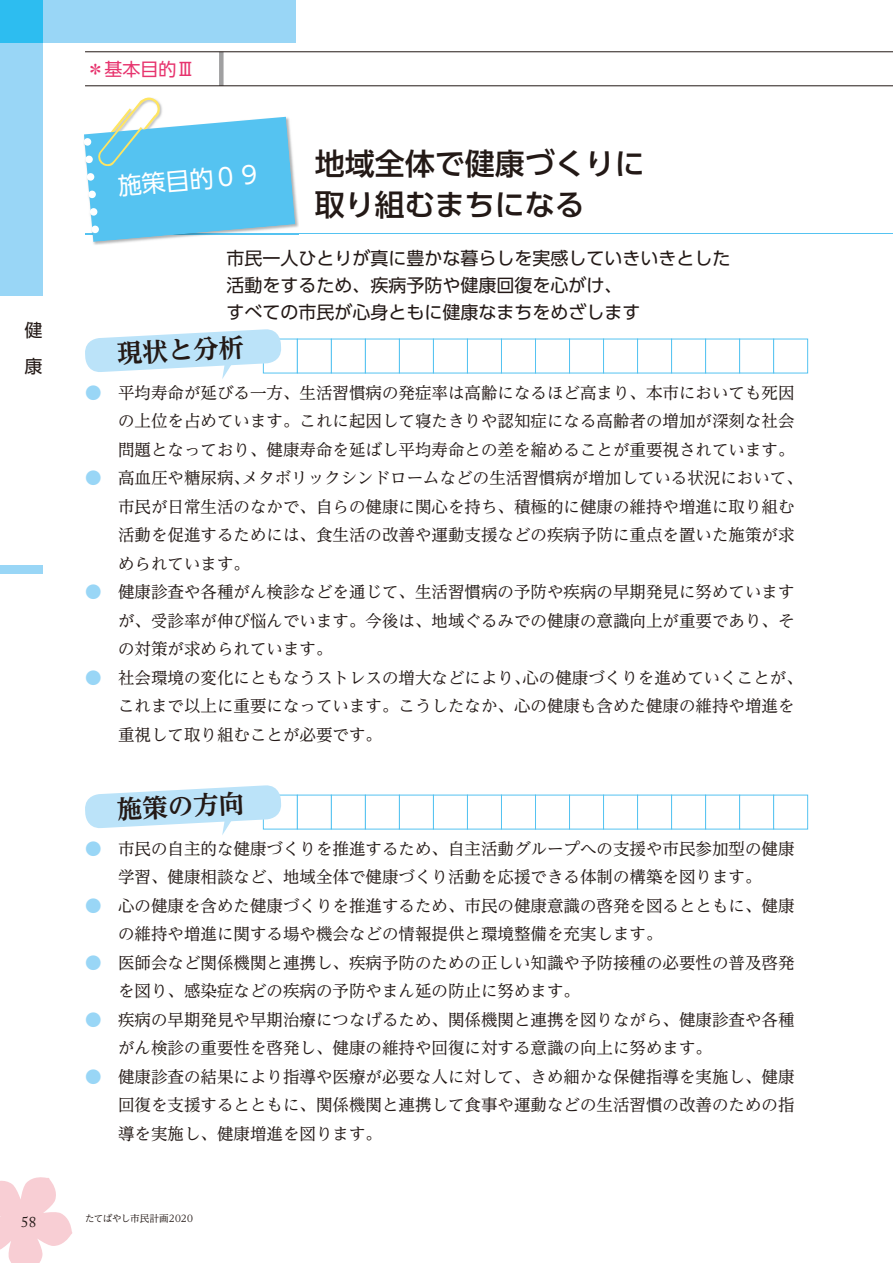
<style>
.page{position:relative;width:893px;height:1263px;background:#fff}
.page>*{position:absolute;margin:0;border:0;box-sizing:border-box;transform-origin:0 0}
.t1{font:500 30px/40.5px "UD Shin Go Pro";color:#231916}
.t2{font:700 25.5px "UD Reimin Pro";color:#231916}
.t3{font:24px "UD Shin Go Pro";color:#fff}
.t4{font:18px/27px "UD Shin Go Pro";color:#231916}
.t5{font:18px "UD Shin Go Pro";color:#e7346e}
.t6{font:16.5px "UD Reimin Pro";color:#231916}
.t7{font:15px "Adobe Caslon Pro";color:#231916}
.t8{font:9.6px "UD Reimin Pro";color:#231916}
.s1{color:#99d6f6}
</style>
<div class="page">
<hr style="left:85px;top:233px;width:808px;height:1px;background:#55c3f1">
<div style="left:297px;top:339px;width:35px;height:34px;background:#fff;border:1px solid #55c3f1"></div>
<div style="left:331px;top:339px;width:35px;height:34px;background:#fff;border:1px solid #55c3f1"></div>
<div style="left:365px;top:339px;width:35px;height:34px;background:#fff;border:1px solid #55c3f1"></div>
<div style="left:399px;top:339px;width:35px;height:34px;background:#fff;border:1px solid #55c3f1"></div>
<div style="left:433px;top:339px;width:35px;height:34px;background:#fff;border:1px solid #55c3f1"></div>
<div style="left:467px;top:339px;width:35px;height:34px;background:#fff;border:1px solid #55c3f1"></div>
<div style="left:501px;top:339px;width:35px;height:34px;background:#fff;border:1px solid #55c3f1"></div>
<div style="left:535px;top:339px;width:35px;height:34px;background:#fff;border:1px solid #55c3f1"></div>
<div style="left:569px;top:339px;width:35px;height:34px;background:#fff;border:1px solid #55c3f1"></div>
<div style="left:603px;top:339px;width:35px;height:34px;background:#fff;border:1px solid #55c3f1"></div>
<div style="left:637px;top:339px;width:35px;height:34px;background:#fff;border:1px solid #55c3f1"></div>
<div style="left:671px;top:339px;width:35px;height:34px;background:#fff;border:1px solid #55c3f1"></div>
<div style="left:705px;top:339px;width:35px;height:34px;background:#fff;border:1px solid #55c3f1"></div>
<div style="left:739px;top:339px;width:35px;height:34px;background:#fff;border:1px solid #55c3f1"></div>
<div style="left:773px;top:339px;width:35px;height:34px;background:#fff;border:1px solid #55c3f1"></div>
<svg style="left:85px;top:329px;width:197px;height:50px"></svg>
<div style="left:297px;top:795px;width:35px;height:34px;background:#fff;border:1px solid #55c3f1"></div>
<div style="left:331px;top:795px;width:35px;height:34px;background:#fff;border:1px solid #55c3f1"></div>
<div style="left:365px;top:795px;width:35px;height:34px;background:#fff;border:1px solid #55c3f1"></div>
<div style="left:399px;top:795px;width:35px;height:34px;background:#fff;border:1px solid #55c3f1"></div>
<div style="left:433px;top:795px;width:35px;height:34px;background:#fff;border:1px solid #55c3f1"></div>
<div style="left:467px;top:795px;width:35px;height:34px;background:#fff;border:1px solid #55c3f1"></div>
<div style="left:501px;top:795px;width:35px;height:34px;background:#fff;border:1px solid #55c3f1"></div>
<div style="left:535px;top:795px;width:35px;height:34px;background:#fff;border:1px solid #55c3f1"></div>
<div style="left:569px;top:795px;width:35px;height:34px;background:#fff;border:1px solid #55c3f1"></div>
<div style="left:603px;top:795px;width:35px;height:34px;background:#fff;border:1px solid #55c3f1"></div>
<div style="left:637px;top:795px;width:35px;height:34px;background:#fff;border:1px solid #55c3f1"></div>
<div style="left:671px;top:795px;width:35px;height:34px;background:#fff;border:1px solid #55c3f1"></div>
<div style="left:705px;top:795px;width:35px;height:34px;background:#fff;border:1px solid #55c3f1"></div>
<div style="left:739px;top:795px;width:35px;height:34px;background:#fff;border:1px solid #55c3f1"></div>
<div style="left:773px;top:795px;width:35px;height:34px;background:#fff;border:1px solid #55c3f1"></div>
<svg style="left:85px;top:785px;width:197px;height:50px"></svg>
<img style="left:93px;top:188px;width:206px;height:57px">
<svg style="left:84px;top:97px;width:211px;height:145px"></svg>
<div style="left:43px;top:0;width:253px;height:43px;background:#99d6f6"></div>
<div style="left:0;top:43px;width:43px;height:253px;background:#99d6f6"></div>
<div style="left:0;top:0;width:43px;height:43px;background:#2dbdf0"></div>
<div style="left:219px;top:52px;width:5px;height:34px;background:#a0a0a1"></div>
<hr style="left:85px;top:52px;width:808px;height:1px;background:#231916">
<hr style="left:85px;top:86px;width:808px;height:1px;background:#231916">
<div style="left:0;top:566px;width:43px;height:8px;background:#99d6f6"></div>
<svg style="left:0;top:1177px;width:72px;height:86px"></svg>
<p class="t4" style="left:25px;top:312px;width:19px;line-height:36px">健康</p>
<p class="t5" style="left:87px;top:55px;width:109px">＊基本目的Ⅲ</p>
<h3 class="t3" style="left:116px;top:167px;width:145px;rotate:-5deg">施策目的０９</h3>
<h1 class="t1" style="left:315px;top:143px;width:331px">地域全体で健康づくりに取り組むまちになる</h1>
<p class="t4" style="left:226px;top:244px;width:505px">市民一人ひとりが真に豊かな暮らしを実感していきいきとした活動をするため、疾病予防や健康回復を心がけ、<br>すべての市民が心身ともに健康なまちをめざします</p>
<h2 class="t2" style="left:116px;top:333px;width:129px;rotate:-3deg">現状と分析</h2>
<p class="t6" style="left:85px;top:379px;width:711px"><span class="s1">●</span>　平均寿命が延びる一方、生活習慣病の発症率は高齢になるほど高まり、本市においても死因</p>
<p class="t6" style="left:118px;top:407px;width:678px">の上位を占めています。これに起因して寝たきりや認知症になる高齢者の増加が深刻な社会</p>
<p class="t6" style="left:118px;top:436px;width:678px">問題となっており、健康寿命を延ばし平均寿命との差を縮めることが重要視されています。</p>
<p class="t6" style="left:85px;top:464px;width:719px"><span class="s1">●　</span>高血圧や糖尿病、メタボリックシンドロームなどの生活習慣病が増加している状況において、</p>
<p class="t6" style="left:118px;top:493px;width:678px">市民が日常生活のなかで、自らの健康に関心を持ち、積極的に健康の維持や増進に取り組む</p>
<p class="t6" style="left:118px;top:521px;width:678px">活動を促進するためには、食生活の改善や運動支援などの疾病予防に重点を置いた施策が求</p>
<p class="t6" style="left:118px;top:550px;width:133px">められています。</p>
<p class="t6" style="left:85px;top:578px;width:711px"><span class="s1">●　</span>健康診査や各種がん検診などを通じて、生活習慣病の予防や疾病の早期発見に努めています</p>
<p class="t6" style="left:118px;top:607px;width:678px">が、受診率が伸び悩んでいます。今後は、地域ぐるみでの健康の意識向上が重要であり、そ</p>
<p class="t6" style="left:118px;top:635px;width:216px">の対策が求められています。</p>
<p class="t6" style="left:85px;top:664px;width:719px"><span class="s1">●　</span>社会環境の変化にともなうストレスの増大などにより、心の健康づくりを進めていくことが、</p>
<p class="t6" style="left:118px;top:692px;width:678px">これまで以上に重要になっています。こうしたなか、心の健康も含めた健康の維持や増進を</p>
<p class="t6" style="left:118px;top:721px;width:265px">重視して取り組むことが必要です。</p>
<h2 class="t2" style="left:116px;top:789px;width:129px;rotate:-3deg">施策の方向</h2>
<p class="t6" style="left:85px;top:835px;width:711px"><span class="s1">●</span>　市民の自主的な健康づくりを推進するため、自主活動グループへの支援や市民参加型の健康</p>
<p class="t6" style="left:118px;top:863px;width:645px">学習、健康相談など、地域全体で健康づくり活動を応援できる体制の構築を図ります。</p>
<p class="t6" style="left:85px;top:892px;width:711px"><span class="s1">●　</span>心の健康を含めた健康づくりを推進するため、市民の健康意識の啓発を図るとともに、健康</p>
<p class="t6" style="left:118px;top:920px;width:546px">の維持や増進に関する場や機会などの情報提供と環境整備を充実します。</p>
<p class="t6" style="left:85px;top:949px;width:711px"><span class="s1">●　</span>医師会など関係機関と連携し、疾病予防のための正しい知識や予防接種の必要性の普及啓発</p>
<p class="t6" style="left:118px;top:977px;width:463px">を図り、感染症などの疾病の予防やまん延の防止に努めます。</p>
<p class="t6" style="left:85px;top:1006px;width:711px"><span class="s1">●　</span>疾病の早期発見や早期治療につなげるため、関係機関と連携を図りながら、健康診査や各種</p>
<p class="t6" style="left:118px;top:1034px;width:595px">がん検診の重要性を啓発し、健康の維持や回復に対する意識の向上に努めます。</p>
<p class="t6" style="left:85px;top:1063px;width:711px"><span class="s1">●　</span>健康診査の結果により指導や医療が必要な人に対して、きめ細かな保健指導を実施し、健康</p>
<p class="t6" style="left:118px;top:1091px;width:678px">回復を支援するとともに、関係機関と連携して食事や運動などの生活習慣の改善のための指</p>
<p class="t6" style="left:118px;top:1120px;width:265px">導を実施し、健康増進を図ります。</p>
<p class="t7" style="left:21px;top:1213px;width:16px">58</p>
<p class="t8" style="left:85px;top:1210px;width:109px">たてばやし市民計画2020</p>
</div>
